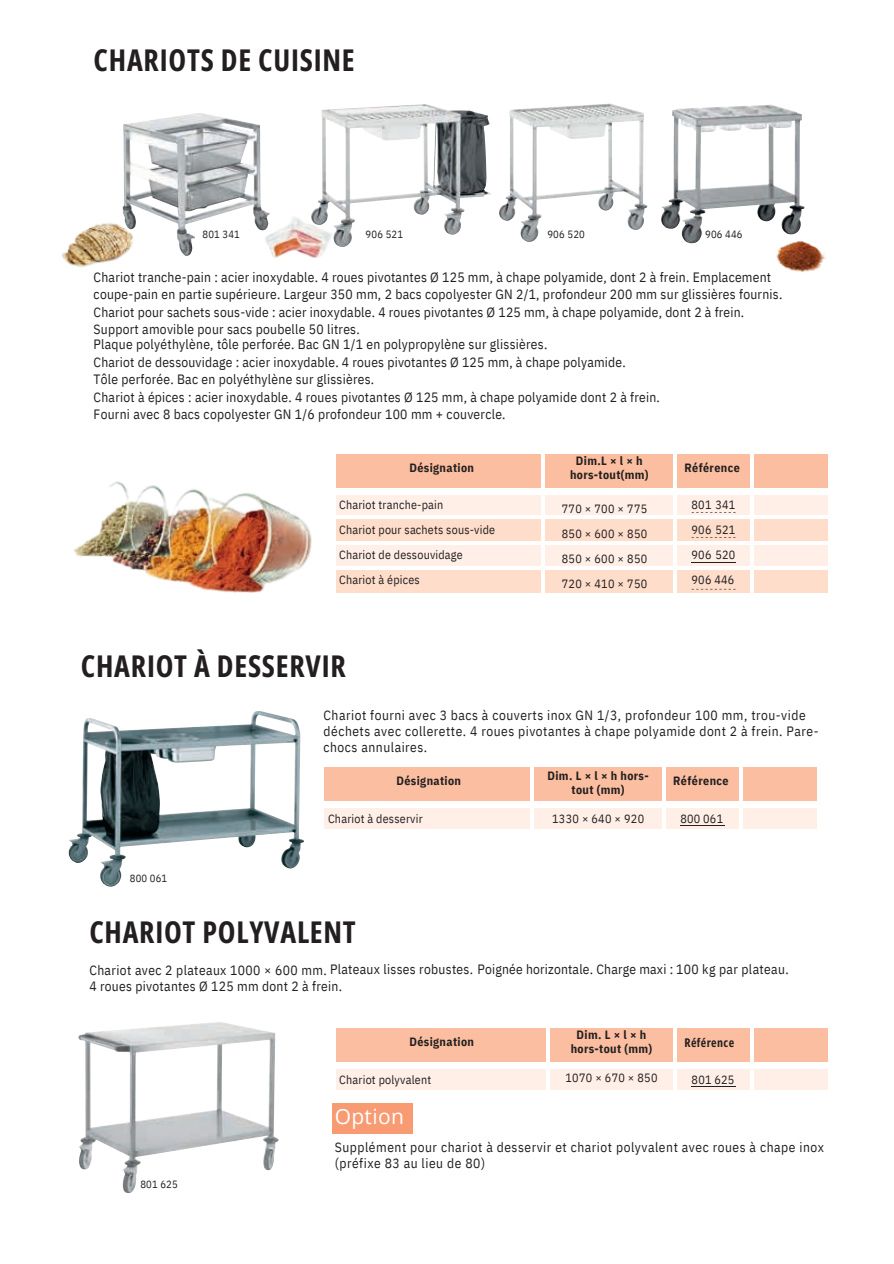
<style>
.page{position:relative;width:894px;height:1264px;background:#fff}
.page>*{position:absolute;margin:0;border:0;box-sizing:border-box;transform-origin:0 0}
.t1{font:700 30px "Open Sans Condensed";letter-spacing:.025em;color:#231f20}
.t2{font:21px "Open Sans";letter-spacing:.015em;color:#fff}
.t3{font:13.5px/18px "IBM Plex Sans Cond";letter-spacing:.02em;color:#231f20}
.t4{font:13.5px/15.8px "IBM Plex Sans Cond";letter-spacing:.04em;color:#231f20}
.t5{font:12px/24.8px "IBM Plex Sans Cond";letter-spacing:.015em;color:#231f20;text-align:justify}
.t6{font:700 12px/14px "IBM Plex Sans Cond";letter-spacing:.03em;color:#231f20;text-align:center}
.t7{font:700 12px "Open Sans Condensed";letter-spacing:.03em;color:#231f20}
.t8{font:10.5px "IBM Plex Sans Cond";letter-spacing:.02em;color:#231f20}
</style>
<div class="page">
<img style="left:74px;top:481px;width:238px;height:112px">
<img style="left:270px;top:217px;width:57px;height:41px">
<svg style="left:336px;top:454px;width:492px;height:139px"></svg>
<img style="left:661px;top:105px;width:139px;height:138px">
<img style="left:499px;top:103px;width:148px;height:139px">
<img style="left:311px;top:104px;width:180px;height:143px">
<img style="left:122px;top:113px;width:148px;height:143px">
<svg style="left:324px;top:767px;width:493px;height:62px;background:#fcd1bc"></svg>
<hr style="left:530px;top:766px;width:3px;height:35px;background:#fff">
<hr style="left:662px;top:766px;width:3px;height:35px;background:#fff">
<hr style="left:739px;top:766px;width:3px;height:35px;background:#fff">
<hr style="left:530px;top:807px;width:3px;height:22px;background:#fff">
<hr style="left:662px;top:807px;width:3px;height:22px;background:#fff">
<hr style="left:739px;top:807px;width:3px;height:22px;background:#fff">
<div style="left:323px;top:801px;width:209px;height:6px;background:#fff"></div>
<div style="left:532px;top:801px;width:132px;height:6px;background:#fff"></div>
<div style="left:664px;top:801px;width:76px;height:6px;background:#fff"></div>
<div style="left:740px;top:801px;width:77px;height:6px;background:#fff"></div>
<hr style="left:680px;top:825px;width:44px;height:1px;background:#231f20">
<div style="left:332px;top:1103px;width:81px;height:30px;background:#f89a72"></div>
<svg style="left:336px;top:1028px;width:492px;height:62px;background:#fcd2bd"></svg>
<hr style="left:546px;top:1027px;width:3px;height:35px;background:#fff">
<hr style="left:673px;top:1027px;width:3px;height:35px;background:#fff">
<hr style="left:750px;top:1027px;width:3px;height:35px;background:#fff">
<hr style="left:546px;top:1068px;width:3px;height:22px;background:#fff">
<hr style="left:673px;top:1068px;width:3px;height:22px;background:#fff">
<hr style="left:750px;top:1068px;width:3px;height:22px;background:#fff">
<div style="left:335px;top:1062px;width:212px;height:6px;background:#fff"></div>
<div style="left:547px;top:1062px;width:128px;height:6px;background:#fff"></div>
<div style="left:675px;top:1062px;width:76px;height:6px;background:#fff"></div>
<div style="left:751px;top:1062px;width:77px;height:6px;background:#fff"></div>
<hr style="left:691px;top:1086px;width:44px;height:1px;background:#231f20">
<img style="left:78px;top:1022px;width:200px;height:170px">
<img style="left:69px;top:711px;width:226px;height:175px">
<img style="left:61px;top:219px;width:76px;height:49px">
<img style="left:772px;top:223px;width:53px;height:49px">
<p class="t1" style="left:94px;top:39px;width:262px">CHARIOTS DE CUISINE</p>
<h5 class="t8" style="left:202px;top:228px;width:39px">801 341</h5>
<h4 class="t8" style="left:365px;top:228px;width:39px">906 521</h4>
<h5 class="t8" style="left:547px;top:228px;width:39px">906 520</h5>
<h3 class="t8" style="left:705px;top:228px;width:39px">906 446</h3>
<h5 class="t3" style="left:94px;top:268px;width:679px">Chariot tranche-pain : acier inoxydable. 4 roues pivotantes Ø 125 mm, à chape polyamide, dont 2 à frein. Emplacement</h5>
<h1 class="t3" style="left:94px;top:284px;width:690px">coupe-pain en partie supérieure. Largeur 350 mm, 2 bacs copolyester GN 2/1, profondeur 200 mm sur glissières fournis.<br>Chariot pour sachets sous-vide : acier inoxydable. 4 roues pivotantes Ø 125 mm, à chape polyamide, dont 2 à frein.</h1>
<h3 class="t3" style="left:94px;top:320px;width:455px;line-height:15.8px">Support amovible pour sacs poubelle 50 litres.<br>Plaque polyéthylène, tôle perforée. Bac GN 1/1 en polypropylène sur glissières.</h3>
<h3 class="t3" style="left:94px;top:353px;width:533px">Chariot de dessouvidage : acier inoxydable. 4 roues pivotantes Ø 125 mm, à chape polyamide.</h3>
<h3 class="t3" style="left:94px;top:370px;width:567px">Tôle perforée. Bac en polyéthylène sur glissières.<br>Chariot à épices : acier inoxydable. 4 roues pivotantes Ø 125 mm, à chape polyamide dont 2 à frein.</h3>
<h3 class="t3" style="left:94px;top:405px;width:413px">Fourni avec 8 bacs copolyester GN 1/6 profondeur 100 mm + couvercle.</h3>
<p class="t6" style="left:409px;top:461px;width:66px">Désignation</p>
<h4 class="t5" style="left:339px;top:492px;width:157px;text-align:left">Chariot tranche-pain<br>Chariot pour sachets sous-vide<br>Chariot de dessouvidage<br>Chariot à épices</h4>
<h5 class="t1" style="left:81px;top:644px;width:266px">CHARIOT À DESSERVIR</h5>
<p class="t6" style="left:570px;top:453px;width:80px">Dim.L × l × h hors-tout(mm)</p>
<h3 class="t5" style="left:561px;top:496px;width:87px">770 × 700 × 775<br>850 × 600 × 850<br>850 × 600 × 850<br>720 × 410 × 750</h3>
<h3 class="t6" style="left:684px;top:461px;width:57px">Référence</h3>
<h4 class="t5" style="left:691px;top:492px;width:45px">801 341<br>906 521<br>906 520<br>906 446</h4>
<h3 class="t4" style="left:323px;top:707px;width:496px">Chariot fourni avec 3 bacs à couverts inox GN 1/3, profondeur 100 mm, trou-vide déchets avec collerette. 4 roues pivotantes à chape polyamide dont 2 à frein. Pare&shy;chocs annulaires.</h3>
<p class="t6" style="left:396px;top:774px;width:66px">Désignation</p>
<h5 class="t5" style="left:328px;top:806px;width:96px">Chariot à desservir</h5>
<p class="t8" style="left:130px;top:871px;width:39px">800 061</p>
<h4 class="t1" style="left:89px;top:910px;width:268px">CHARIOT POLYVALENT</h4>
<p class="t6" style="left:547px;top:769px;width:103px">Dim. L × l × h hors&shy;tout (mm)</p>
<h3 class="t5" style="left:552px;top:806px;width:93px">1330 × 640 × 920</h3>
<p class="t6" style="left:673px;top:774px;width:57px">Référence</p>
<h5 class="t5" style="left:680px;top:806px;width:44px">800 061</h5>
<h4 class="t3" style="left:89px;top:960px;width:700px">Chariot avec 2 plateaux 1000 × 600 mm. Plateaux lisses robustes. Poignée horizontale. Charge maxi : 100 kg par plateau.</h4>
<h5 class="t3" style="left:89px;top:976px;width:254px">4 roues pivotantes Ø 125 mm dont 2 à frein.</h5>
<h3 class="t6" style="left:409px;top:1034px;width:66px">Désignation</h3>
<h4 class="t5" style="left:339px;top:1067px;width:93px">Chariot polyvalent</h4>
<h2 class="t2" style="left:335px;top:1101px;width:71px">Option</h2>
<p class="t6" style="left:570px;top:1027px;width:83px">Dim.L×l×h hors-tout (mm)</p>
<h3 class="t5" style="left:565px;top:1065px;width:93px">1070 × 670 × 850</h3>
<p class="t7" style="left:684px;top:1034px;width:51px">Référence</p>
<h5 class="t5" style="left:691px;top:1067px;width:44px">801 625</h5>
<h4 class="t8" style="left:140px;top:1177px;width:39px">801 625</h4>
<h3 class="t4" style="left:335px;top:1138px;width:490px">Supplément pour chariot à desservir et chariot polyvalent avec roues à chape inox (préfixe 83 au lieu de 80)</h3>
</div>
